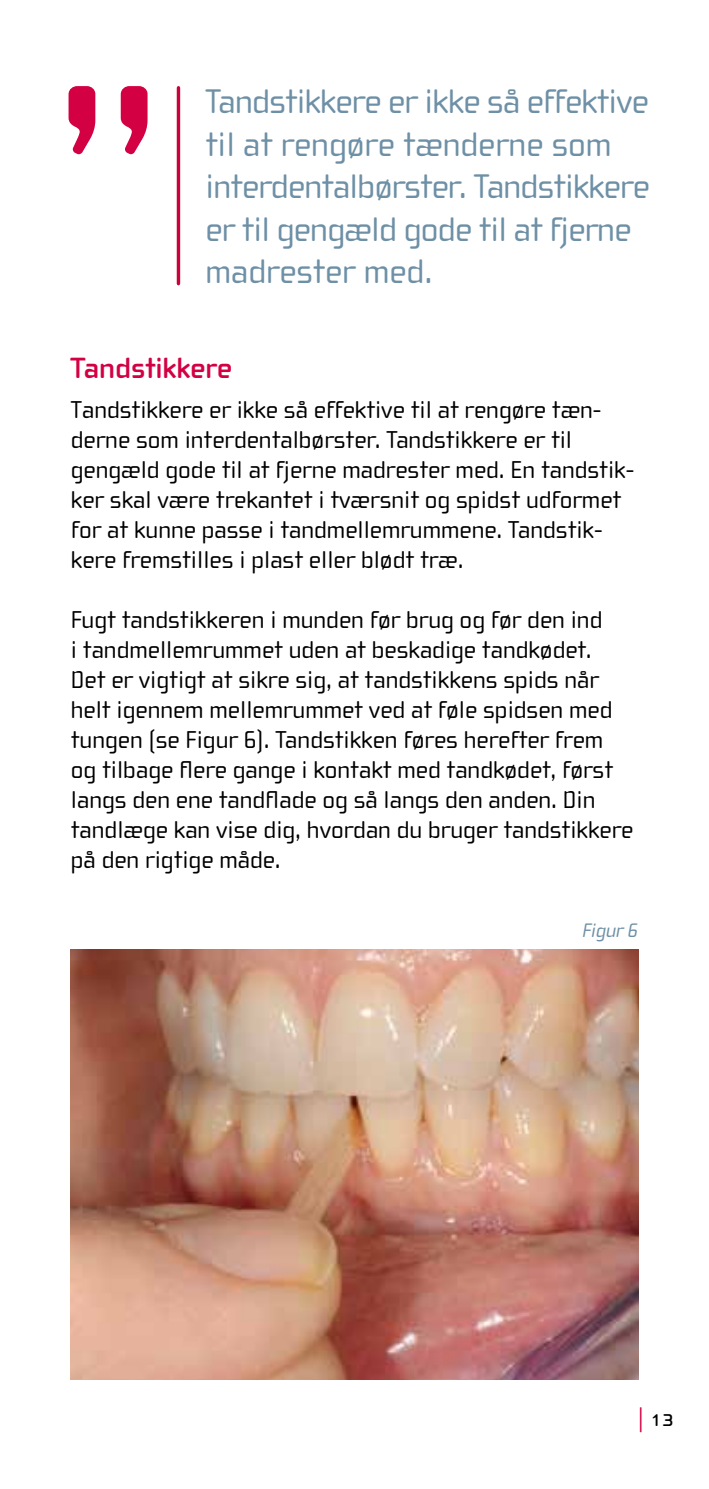
<style>
.page{position:relative;width:709px;height:1489px;background:#fff}
.page>*{position:absolute;margin:0;border:0;box-sizing:border-box;transform-origin:0 0}
.t1{font:285px "Cholla Wide OT";color:#d30043}
.t2{font:35px/42.5px "Cholla Wide OT";letter-spacing:-.02em;color:#6e90a6}
.t3{font:35px "Cholla Wide OT";color:#6e90a6}
.t4{font:700 30px "Cholla Wide OT";color:#d30043}
.t5{font:25px/30px "Cholla Wide OT";color:#000}
.t6{font:25px "Cholla Unicase OT";color:#000}
.t7{font:italic 20px "Cholla Wide OT";letter-spacing:-.01em;color:#6e90a6}
.s1{color:#d30043}
</style>
<div class="page">
<img style="left:71px;top:949px;width:567px;height:430px">
<hr style="left:177px;top:88px;width:3px;height:196px;background:#cd0039">
<h1 class="t1" style="left:54px;top:31px;width:110px">”</h1>
<h2 class="t2" style="left:205px;top:81px;width:446px">Tandstikkere er ikke så effektive til at rengøre tænderne som interdentalbørster. Tandstikkere er til gengæld gode til at fjerne</h2>
<h2 class="t3" style="left:205px;top:253px;width:228px">madrester med.</h2>
<p class="t4" style="left:71px;top:351px;width:163px">Tandstikkere</p>
<p class="t5" style="left:71px;top:395px;width:565px">Tandstikkere er ikke så effektive til at rengøre tæn&shy;derne som interdentalbørster. Tandstikkere er til gengæld gode til at fjerne madrester med. En tandstik&shy;ker skal være trekantet i tværsnit og spidst udformet for at kunne passe i tandmellemrummene. Tandstik&shy;kere fremstilles i plast eller blødt træ.</p>
<p class="t5" style="left:71px;top:605px;width:564px">Fugt tandstikkeren i munden før brug og før den ind<br>i tandmellemrummet uden at beskadige tandkødet.<br>Det er vigtigt at sikre sig, at tandstikkens spids når helt igennem mellemrummet ved at føle spidsen med tungen (se Figur 6). Tandstikken føres herefter frem og tilbage flere gange i kontakt med tandkødet, først langs den ene tandflade og så langs den anden. Din tandlæge kan vise dig, hvordan du bruger tandstikkere på den rigtige måde.</p>
<p class="t7" style="left:582px;top:919px;width:57px">Figur 6</p>
<p class="t6" style="left:638px;top:1403px;width:38px"><span class="s1">|</span> 13</p>
</div>
